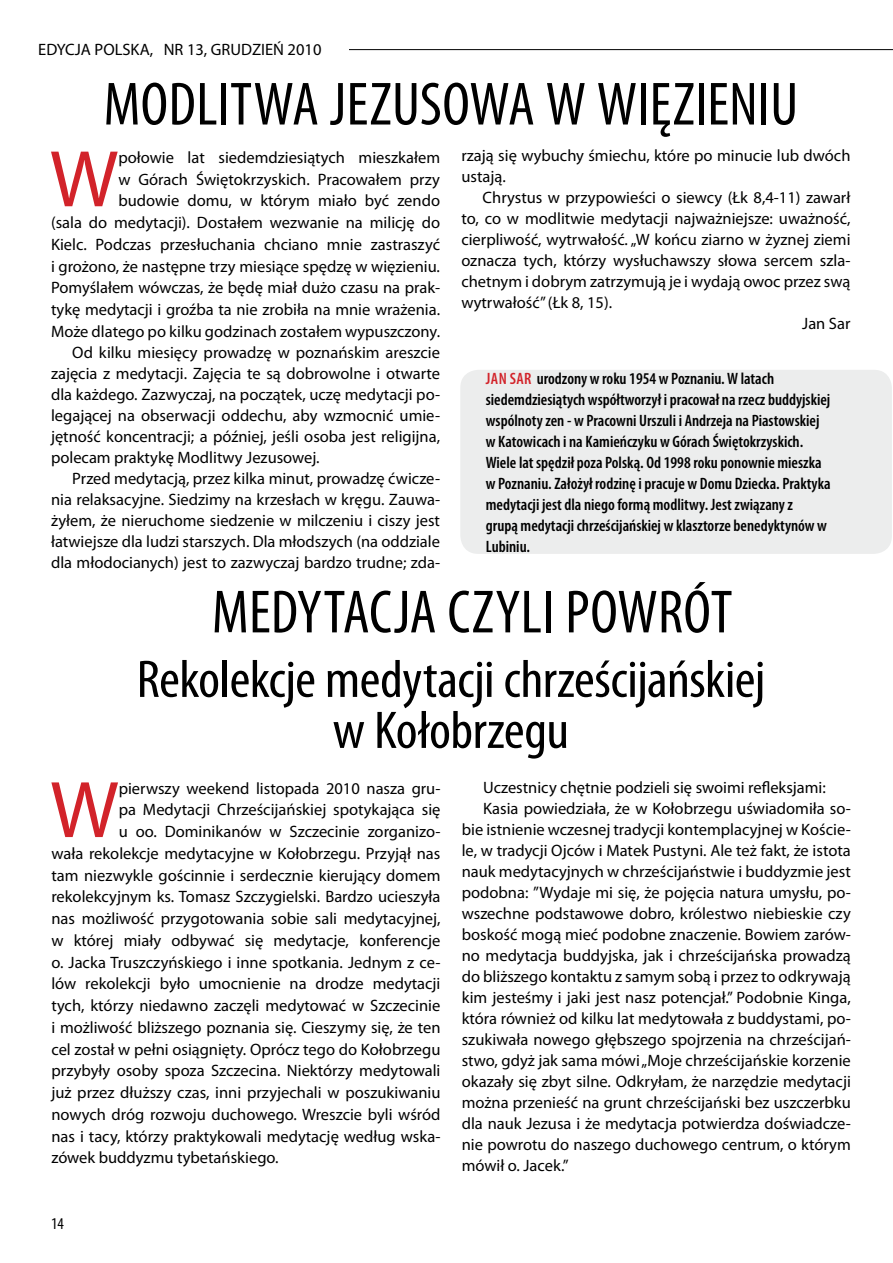
<style>
.page{position:relative;width:893px;height:1263px;background:#fff}
.page>*{position:absolute;margin:0;border:0;box-sizing:border-box;transform-origin:0 0}
.t1{font:81px "Myriad Pro";color:#d2232a}
.t2{font:condensed 61.5px "Myriad Pro";letter-spacing:.005em;color:#000}
.t3{font:condensed 53.4px/51px "Myriad Pro";letter-spacing:-.01em;color:#000;text-align:center;scale:1.07 1}
.t4{font:16.5px/21px "Myriad Pro";color:#000}
.t5{font:600 condensed 16.5px/21px "Myriad Pro";color:#000}
.t6{font:condensed 16.5px "Myriad Pro";color:#000}
.s1{color:#d2232a}
</style>
<div class="page">
<hr style="left:346px;top:49px;width:547px;height:1px;background:#000">
<div style="left:460px;top:370px;width:432px;height:184px;background:#eceded;border-radius:18px"></div>
<div style="left:38px;top:40px;width:311px;height:20px;background:#fff"></div>
<p class="t4" style="left:38px;top:39px;width:285px">EDYCJA POLSKA, NR 13, GRUDZIEŃ 2010</p>
<p class="t4" style="left:195px;top:39px;width:153px">2 PAŹDZIERNIK 2010</p>
<h2 class="t2" style="left:104px;top:67px;width:140px">MODLITWA</h2>
<h2 class="t2" style="left:330px;top:67px;width:119px">JEZUSOWA</h2>
<h2 class="t2" style="left:546px;top:67px;width:74px">W WIĘZIENI</h2>
<h2 class="t2" style="left:770px;top:67px;width:30px">U</h2>
<h1 class="t1" style="left:50px;top:129px;width:70px">W</h1>
<p class="t4" style="left:118px;top:146px;width:323px">połowie lat siedemdziesiątych mieszkałem</p>
<p class="t4" style="left:118px;top:168px;width:323px">w Górach Świętokrzyskich. Pracowałem przy</p>
<p class="t4" style="left:118px;top:190px;width:323px">budowie domu, w którym miało być zendo</p>
<p class="t4" style="left:51px;top:212px;width:391px">(sala do medytacji). Dostałem wezwanie na milicję do</p>
<p class="t4" style="left:51px;top:233px;width:391px">Kielc. Podczas przesłuchania chciano mnie zastraszyć</p>
<p class="t4" style="left:51px;top:255px;width:391px">i grożono, że następne trzy miesiące spędzę w więzieniu.</p>
<p class="t4" style="left:51px;top:277px;width:391px">Pomyślałem wówczas, że będę miał dużo czasu na prak-</p>
<p class="t4" style="left:51px;top:299px;width:391px">tykę medytacji i groźba ta nie zrobiła na mnie wrażenia.</p>
<p class="t4" style="left:51px;top:320px;width:391px">Może dlatego po kilku godzinach zostałem wypuszczony.</p>
<p class="t4" style="left:72px;top:341px;width:369px">Od kilku miesięcy prowadzę w poznańskim areszcie</p>
<p class="t4" style="left:51px;top:362px;width:391px">zajęcia z medytacji. Zajęcia te są dobrowolne i otwarte</p>
<p class="t4" style="left:51px;top:383px;width:391px">dla każdego. Zazwyczaj, na początek, uczę medytacji po-</p>
<p class="t4" style="left:51px;top:404px;width:391px">legającej na obserwacji oddechu, aby wzmocnić umie-</p>
<p class="t4" style="left:51px;top:425px;width:391px">jętność koncentracji; a później, jeśli osoba jest religijna,</p>
<p class="t4" style="left:51px;top:446px;width:270px">polecam praktykę Modlitwy Jezusowej.</p>
<p class="t4" style="left:72px;top:467px;width:369px">Przed medytacją, przez kilka minut, prowadzę ćwicze-</p>
<p class="t4" style="left:51px;top:488px;width:391px">nia relaksacyjne. Siedzimy na krzesłach w kręgu. Zauwa-</p>
<p class="t4" style="left:51px;top:509px;width:391px">żyłem, że nieruchome siedzenie w milczeniu i ciszy jest</p>
<p class="t4" style="left:51px;top:530px;width:391px">łatwiejsze dla ludzi starszych. Dla młodszych (na oddziale</p>
<p class="t4" style="left:51px;top:551px;width:391px">dla młodocianych) jest to zazwyczaj bardzo trudne; zda-</p>
<p class="t4" style="left:461px;top:145px;width:391px">rzają się wybuchy śmiechu, które po minucie lub dwóch ustają.</p>
<p class="t4" style="left:483px;top:187px;width:369px">Chrystus w przypowieści o siewcy (Łk 8,4-11) zawarł</p>
<p class="t4" style="left:461px;top:208px;width:391px">to, co w modlitwie medytacji najważniejsze: uważność,</p>
<p class="t4" style="left:461px;top:229px;width:391px">cierpliwość, wytrwałość. „W końcu ziarno w żyznej ziemi</p>
<p class="t4" style="left:461px;top:250px;width:391px">oznacza tych, którzy wysłuchawszy słowa sercem szla-</p>
<p class="t4" style="left:461px;top:271px;width:391px">chetnym i dobrym zatrzymują je i wydają owoc przez swą</p>
<p class="t4" style="left:461px;top:292px;width:152px">wytrwałość” (Łk 8, 15).</p>
<p class="t4" style="left:802px;top:313px;width:50px">Jan Sar</p>
<p class="t5" style="left:486px;top:368px;width:346px"><span class="s1">jan sar</span> urodzony w roku 1954 w Poznaniu. W latach siedemdziesiątych współtworzył i pracował na rzecz buddyjskiej wspólnoty zen - w Pracowni Urszuli i Andrzeja na Piastowskiej w Katowicach i na Kamieńczyku w Górach Świętokrzyskich.<br>Wiele lat spędził poza Polską. Od 1998 roku ponownie mieszka w Poznaniu. Założył rodzinę i pracuje w Domu Dziecka. Praktyka medytacji jest dla niego formą modlitwy. Jest związany z<br>grupą medytacji chrześcijańskiej w klasztorze benedyktynów w Lubiniu.</p>
<h2 class="t2" style="left:212px;top:575px;width:383px">MEDYTACJACZYLI POWR</h2>
<h2 class="t2" style="left:683px;top:575px;width:44px">ÓT</h2>
<h3 class="t3" style="left:137px;top:653px;width:590px">REKOLEKCJE MEDYTACJI CHRZEŚCIJAŃSKIEJ<br>W KOŁOBRZEGU</h3>
<h1 class="t1" style="left:50px;top:760px;width:70px">W</h1>
<p class="t4" style="left:119px;top:777px;width:323px">pierwszy weekend listopada 2010 nasza gru-</p>
<p class="t4" style="left:119px;top:799px;width:323px">pa Medytacji Chrześcijańskiej spotykająca się</p>
<p class="t4" style="left:119px;top:821px;width:323px">u oo. Dominikanów w Szczecinie zorganizo-</p>
<p class="t4" style="left:51px;top:842px;width:391px">wała rekolekcje medytacyjne w Kołobrzegu. Przyjął nas</p>
<p class="t4" style="left:51px;top:864px;width:391px">tam niezwykle gościnnie i serdecznie kierujący domem</p>
<p class="t4" style="left:51px;top:886px;width:391px">rekolekcyjnym ks. Tomasz Szczygielski. Bardzo ucieszyła</p>
<p class="t4" style="left:51px;top:908px;width:391px">nas możliwość przygotowania sobie sali medytacyjnej,</p>
<p class="t4" style="left:51px;top:929px;width:391px">w której miały odbywać się medytacje, konferencje</p>
<p class="t4" style="left:51px;top:951px;width:391px">o. Jacka Truszczyńskiego i inne spotkania. Jednym z ce-</p>
<p class="t4" style="left:51px;top:973px;width:391px">lów rekolekcji było umocnienie na drodze medytacji</p>
<p class="t4" style="left:51px;top:995px;width:391px">tych, którzy niedawno zaczęli medytować w Szczecinie</p>
<p class="t4" style="left:51px;top:1016px;width:391px">i możliwość bliższego poznania się. Cieszymy się, że ten</p>
<p class="t4" style="left:51px;top:1038px;width:391px">cel został w pełni osiągnięty. Oprócz tego do Kołobrzegu</p>
<p class="t4" style="left:51px;top:1060px;width:391px">przybyły osoby spoza Szczecina. Niektórzy medytowali</p>
<p class="t4" style="left:51px;top:1082px;width:391px">już przez dłuższy czas, inni przyjechali w poszukiwaniu</p>
<p class="t4" style="left:51px;top:1103px;width:391px">nowych dróg rozwoju duchowego. Wreszcie byli wśród</p>
<p class="t4" style="left:51px;top:1125px;width:391px">nas i tacy, którzy praktykowali medytację według wska-</p>
<p class="t4" style="left:51px;top:1147px;width:229px">zówek buddyzmu tybetańskiego.</p>
<p class="t6" style="left:51px;top:1213px;width:14px">14</p>
<p class="t4" style="left:483px;top:776px;width:344px">Uczestnicy chętnie podzieli się swoimi refleksjami:</p>
<p class="t4" style="left:483px;top:797px;width:369px">Kasia powiedziała, że w Kołobrzegu uświadomiła so-</p>
<p class="t4" style="left:462px;top:818px;width:391px">bie istnienie wczesnej tradycji kontemplacyjnej w Koście-</p>
<p class="t4" style="left:462px;top:839px;width:391px">le, w tradycji Ojców i Matek Pustyni. Ale też fakt, że istota</p>
<p class="t4" style="left:462px;top:860px;width:391px">nauk medytacyjnych w chrześcijaństwie i buddyzmie jest</p>
<p class="t4" style="left:462px;top:881px;width:391px">podobna: ”Wydaje mi się, że pojęcia natura umysłu, po-</p>
<p class="t4" style="left:462px;top:902px;width:391px">wszechne podstawowe dobro, królestwo niebieskie czy</p>
<p class="t4" style="left:462px;top:923px;width:391px">boskość mogą mieć podobne znaczenie. Bowiem zarów-</p>
<p class="t4" style="left:462px;top:944px;width:391px">no medytacja buddyjska, jak i chrześcijańska prowadzą</p>
<p class="t4" style="left:462px;top:965px;width:391px">do bliższego kontaktu z samym sobą i przez to odkrywają</p>
<p class="t4" style="left:462px;top:986px;width:391px">kim jesteśmy i jaki jest nasz potencjał.” Podobnie Kinga,</p>
<p class="t4" style="left:462px;top:1007px;width:391px">która również od kilku lat medytowała z buddystami, po-</p>
<p class="t4" style="left:462px;top:1028px;width:391px">szukiwała nowego głębszego spojrzenia na chrześcijań-</p>
<p class="t4" style="left:462px;top:1049px;width:391px">stwo, gdyż jak sama mówi „Moje chrześcijańskie korzenie</p>
<p class="t4" style="left:462px;top:1070px;width:391px">okazały się zbyt silne. Odkryłam, że narzędzie medytacji</p>
<p class="t4" style="left:462px;top:1091px;width:391px">można przenieść na grunt chrześcijański bez uszczerbku</p>
<p class="t4" style="left:462px;top:1112px;width:391px">dla nauk Jezusa i że medytacja potwierdza doświadcze-</p>
<p class="t4" style="left:462px;top:1133px;width:391px">nie powrotu do naszego duchowego centrum, o którym</p>
<p class="t4" style="left:462px;top:1154px;width:108px">mówił o. Jacek.”</p>
</div>
